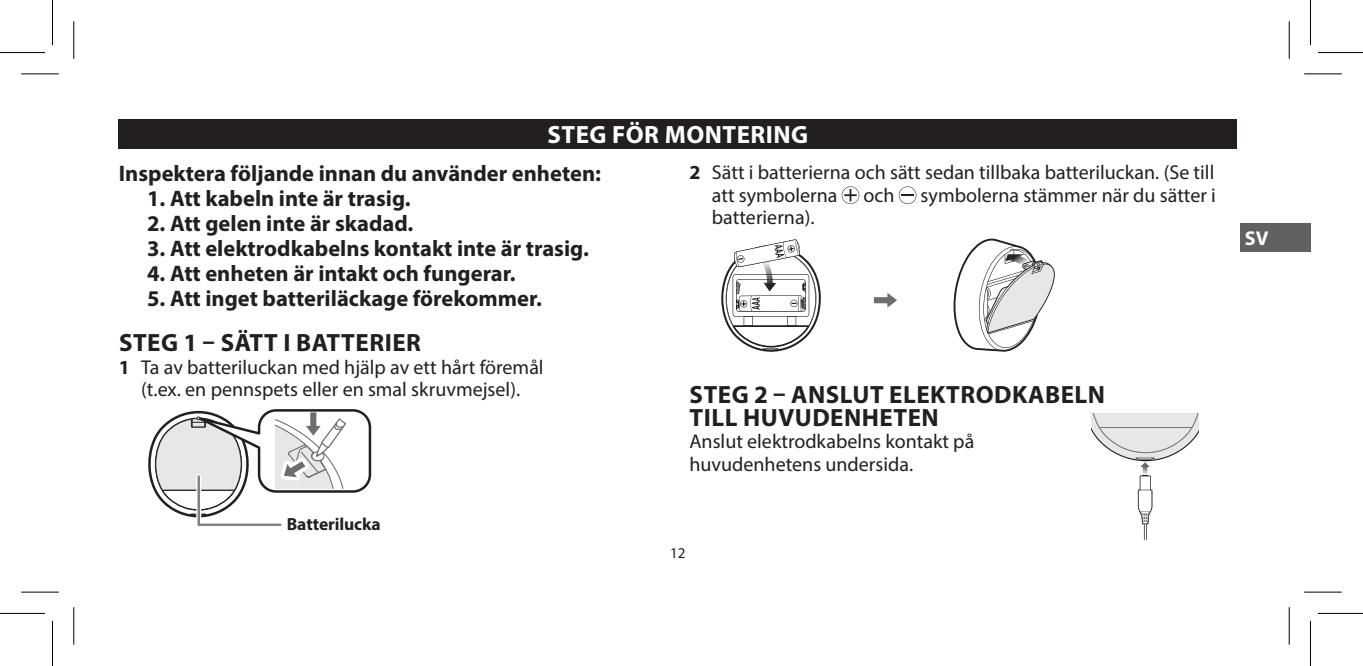
<style>
.page{position:relative;width:1363px;height:666px;background:#fff}
.page>*{position:absolute;margin:0;border:0;box-sizing:border-box;transform-origin:0 0}
.t1{font:700 25px/22.5px "Myriad Pro";letter-spacing:.02em;color:#231f20}
.t2{font:700 25px "Myriad Pro";letter-spacing:.02em;color:#fff}
.t3{font:700 22.5px "Myriad Pro";color:#231f20}
.t4{font:20px/22.5px "Myriad Pro";color:#231f20}
.t5{font:700 20px "Myriad Pro";color:#fff}
.t6{font:700 17.5px "Myriad Pro";letter-spacing:-.005em;color:#231f20}
.t7{font:15px "Myriad Pro";color:#231f20}
.s1{font-weight:700}
</style>
<div class="page">
<div style="left:119px;top:119px;width:1118px;height:29px;background:#231f20"></div>
<div style="left:1239px;top:223px;width:71px;height:28px;background:#616164"></div>
<svg style="left:148px;top:409px;width:224px;height:117px"></svg>
<svg style="left:841px;top:186px;width:18px;height:18px"></svg>
<svg style="left:899px;top:186px;width:17px;height:18px"></svg>
<svg style="left:721px;top:239px;width:100px;height:112px"></svg>
<svg style="left:953px;top:238px;width:102px;height:113px"></svg>
<svg style="left:874px;top:293px;width:23px;height:14px"></svg>
<svg style="left:1091px;top:413px;width:107px;height:125px"></svg>
<hr style="left:21px;top:73px;width:38px;height:1px;background:#000">
<hr style="left:1304px;top:73px;width:37px;height:1px;background:#000">
<hr style="left:21px;top:591px;width:38px;height:1px;background:#000">
<hr style="left:1304px;top:591px;width:37px;height:1px;background:#000">
<hr style="left:73px;top:21px;width:1px;height:38px;background:#000">
<hr style="left:73px;top:606px;width:1px;height:38px;background:#000">
<hr style="left:1288px;top:21px;width:1px;height:38px;background:#000">
<hr style="left:1288px;top:606px;width:1px;height:38px;background:#000">
<hr style="left:0;top:52px;width:45px;height:1px;background:#000">
<hr style="left:1318px;top:52px;width:45px;height:1px;background:#000">
<hr style="left:0;top:612px;width:45px;height:1px;background:#000">
<hr style="left:1318px;top:612px;width:45px;height:1px;background:#000">
<hr style="left:52px;top:0;width:1px;height:45px;background:#000">
<hr style="left:52px;top:620px;width:1px;height:45px;background:#000">
<hr style="left:1310px;top:0;width:1px;height:45px;background:#000">
<hr style="left:1310px;top:620px;width:1px;height:45px;background:#000">
<p class="t2" style="left:547px;top:118px;width:262px">STEG FÖR MONTERING</p>
<p class="t3" style="left:119px;top:158px;width:484px">Inspektera följande innan du använder enheten:</p>
<p class="t3" style="left:147px;top:183px;width:265px">1. Att kabeln inte är trasig.</p>
<p class="t3" style="left:147px;top:208px;width:268px">2. Att gelen inte är skadad.</p>
<p class="t3" style="left:147px;top:233px;width:443px">3. Att elektrodkabelns kontakt inte är trasig.</p>
<p class="t3" style="left:147px;top:258px;width:370px">4. Att enheten är intakt och fungerar.</p>
<p class="t3" style="left:147px;top:283px;width:396px">5. Att inget batteriläckage förekommer.</p>
<p class="t1" style="left:119px;top:330px;width:303px">STEG 1 – SÄTT I BATTERIER</p>
<p class="t4" style="left:119px;top:355px;width:426px;text-align:center"><span class="s1">1</span> Ta av batteriluckan med hjälp av ett hårt föremål (t.ex. en pennspets eller en smal skruvmejsel).</p>
<p class="t4" style="left:712px;top:160px;width:504px;text-indent:-22px"><span class="s1">2</span> Sätt i batterierna och sätt sedan tillbaka batteriluckan. (Se till att symbolerna</p>
<p class="t4" style="left:863px;top:183px;width:33px">och</p>
<p class="t4" style="left:920px;top:183px;width:297px">symbolerna stämmer när du sätter i</p>
<p class="t4" style="left:712px;top:205px;width:104px">batterierna).</p>
<p class="t1" style="left:689px;top:382px;width:417px">STEG 2 – ANSLUT ELEKTRODKABELN<br>TILL HUVUDENHETEN</p>
<p class="t4" style="left:689px;top:429px;width:286px">Anslut elektrodkabelns kontakt på huvudenhetens undersida.</p>
<p class="t6" style="left:287px;top:512px;width:95px">Batterilucka</p>
<p class="t7" style="left:670px;top:543px;width:17px">12</p>
<p class="t5" style="left:1244px;top:224px;width:25px">SV</p>
</div>
